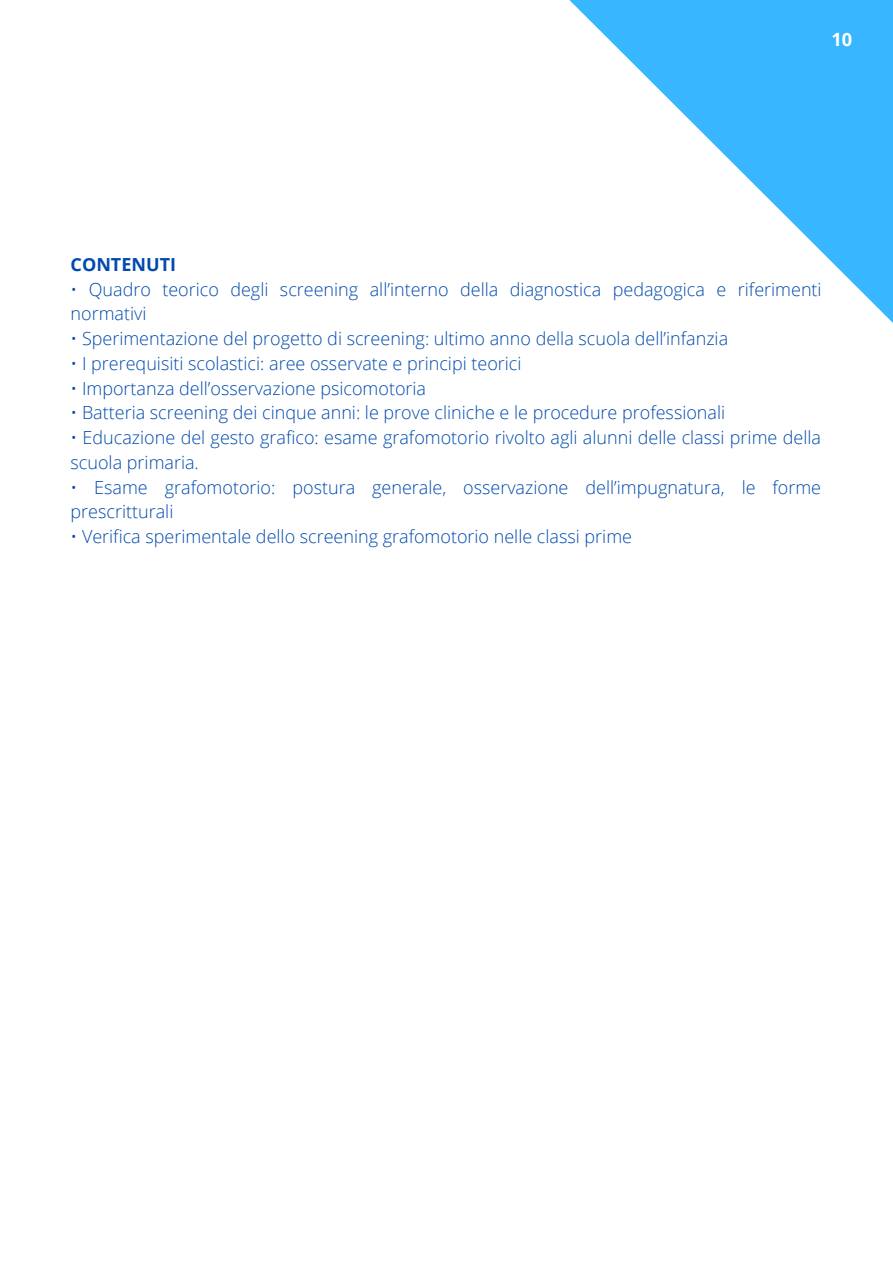
<style>
.page{position:relative;width:893px;height:1264px;background:#fff}
.page>*{position:absolute;margin:0;border:0;box-sizing:border-box;transform-origin:0 0}
.t1{font:700 18.3px "Open Sans";color:#fff}
.t2{font:300 18px/24.8px "Open Sans";color:#004aad}
.t3{font:700 18px "Open Sans";color:#004aad}
</style>
<div class="page">
<svg style="left:569px;top:0;width:323px;height:322px"></svg>
<p class="t1" style="left:831px;top:27px;width:22px">10</p>
<p class="t3" style="left:71px;top:252px;width:107px">CONTENUTI</p>
<p class="t2" style="left:71px;top:276px;width:752px">• Quadro teorico degli screening all’interno della diagnostica pedagogica e riferimenti normativi</p>
<p class="t2" style="left:71px;top:326px;width:659px">• Sperimentazione del progetto di screening: ultimo anno della scuola dell’infanzia</p>
<p class="t2" style="left:71px;top:350px;width:452px">• I prerequisiti scolastici: aree osservate e principi teorici</p>
<p class="t2" style="left:71px;top:375px;width:357px">• Importanza dell’osservazione psicomotoria</p>
<p class="t2" style="left:71px;top:400px;width:656px">• Batteria screening dei cinque anni: le prove cliniche e le procedure professionali</p>
<p class="t2" style="left:71px;top:425px;width:751px">• Educazione del gesto grafico: esame grafomotorio rivolto agli alunni delle classi prime della scuola primaria.</p>
<p class="t2" style="left:71px;top:474px;width:752px">• Esame grafomotorio: postura generale, osservazione dell’impugnatura, le forme prescritturali</p>
<p class="t2" style="left:71px;top:524px;width:563px">• Verifica sperimentale dello screening grafomotorio nelle classi prime</p>
</div>
